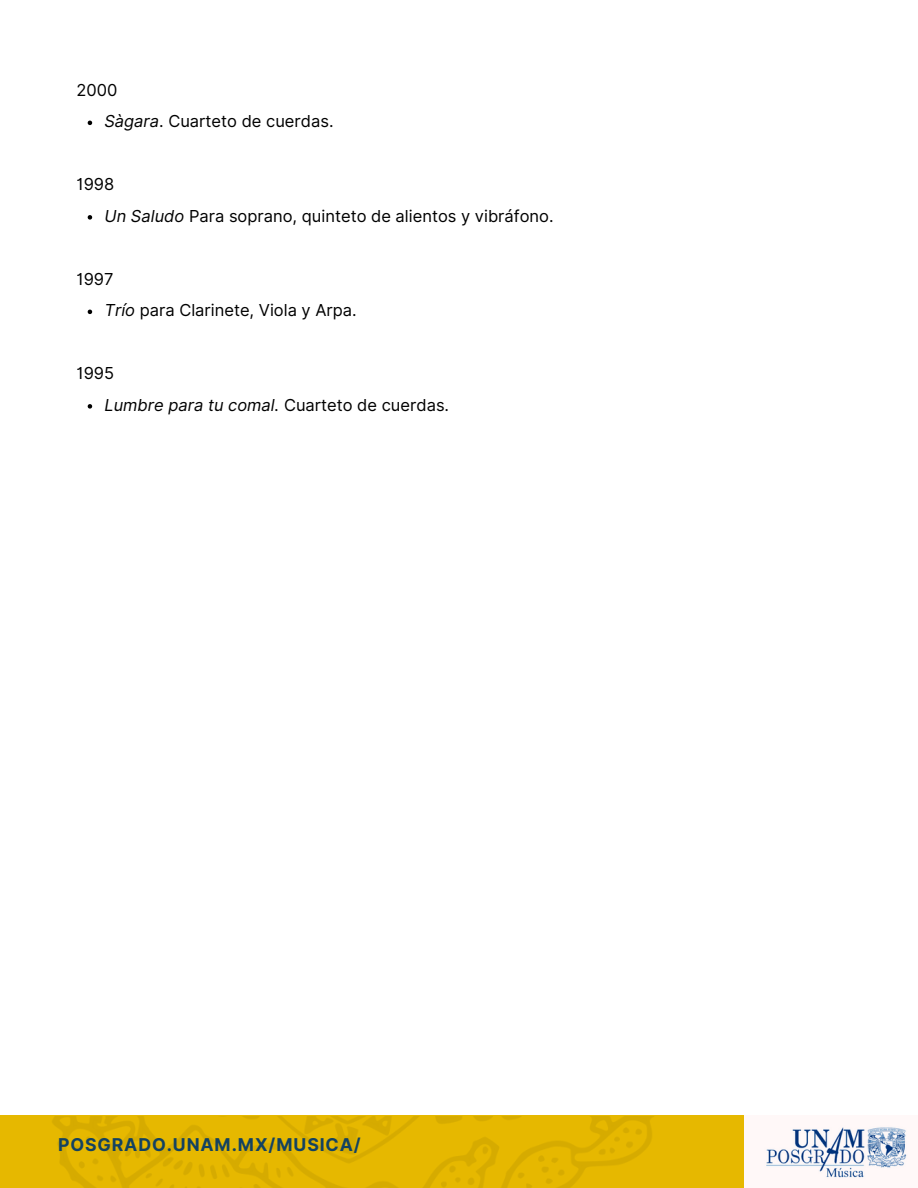
<style>
.page{position:relative;width:918px;height:1188px;background:#fff}
.page>*{position:absolute;margin:0;border:0;box-sizing:border-box;transform-origin:0 0}
.t1{font:700 17.7px "Inter";letter-spacing:.05em;color:#134261}
.t2{font:16.5px "Inter";color:#000}
.t3{font:italic 16.5px "Inter";color:#000}
.s1{font-style:italic}
.s2{font-style:normal}
</style>
<div class="page">
<div style="left:0;top:1115px;width:918px;height:73px;background:linear-gradient(to bottom,#e2b501,#e4b601)"></div>
<img style="left:745px;top:1115px;width:173px;height:73px">
<svg style="left:88px;top:121px;width:4px;height:4px"></svg>
<svg style="left:88px;top:215px;width:4px;height:5px"></svg>
<svg style="left:88px;top:310px;width:4px;height:4px"></svg>
<svg style="left:88px;top:404px;width:4px;height:5px"></svg>
<p class="t2" style="left:76px;top:80px;width:42px">2000</p>
<p class="t2" style="left:104px;top:111px;width:231px"><span class="s1">Sàgara</span>. Cuarteto de cuerdas.</p>
<p class="t2" style="left:76px;top:174px;width:40px">1998</p>
<p class="t2" style="left:104px;top:206px;width:451px"><span class="s1">Un Saludo</span> Para soprano, quinteto de alientos y vibráfono.</p>
<p class="t2" style="left:76px;top:269px;width:39px">1997</p>
<p class="t2" style="left:104px;top:300px;width:254px"><span class="s1">Trío</span> para Clarinete, Viola y Arpa.</p>
<p class="t2" style="left:76px;top:363px;width:39px">1995</p>
<p class="t3" style="left:104px;top:395px;width:346px">Lumbre para tu comal. <span class="s2">Cuarteto de cuerdas.</span></p>
<p class="t1" style="left:58px;top:1134px;width:304px">POSGRADO.UNAM.MX/MUSICA/</p>
</div>
